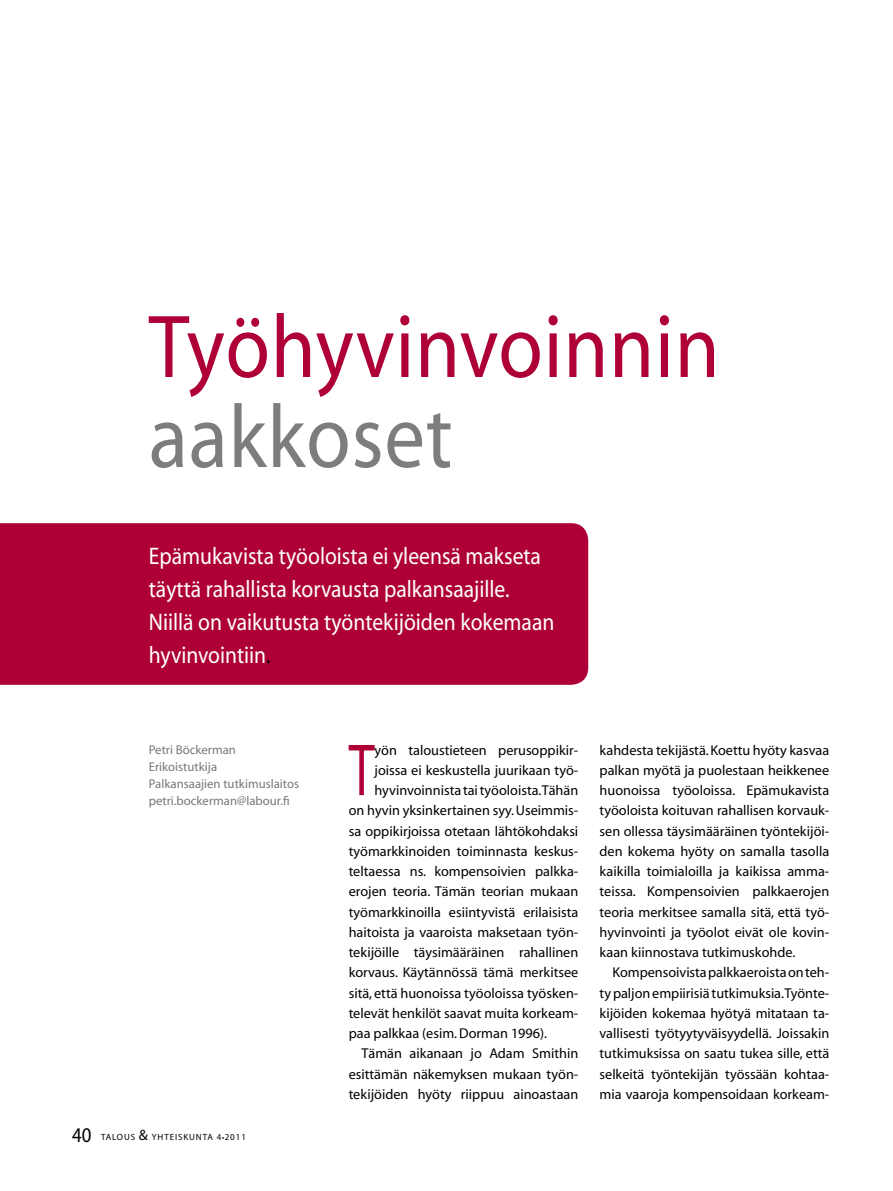
<style>
.page{position:relative;width:893px;height:1191px;background:#fff}
.page>*{position:absolute;margin:0;border:0;box-sizing:border-box;transform-origin:0 0}
.t1{font:90px "Myriad";letter-spacing:.01em;color:#ae0037;scale:.9 1}
.t2{font:90px "Myriad";letter-spacing:.01em;color:#7d7d7e;scale:.9 1}
.t3{font:74.4px "Myriad";color:#ae0037;scale:.7 1}
.t4{font:24px/33px "Myriad";color:#fff;scale:.9 1}
.t5{font:21px "Myriad";color:#000;scale:.9 1}
.t6{font:14.25px/20.2px "Myriad";color:#000;text-align:justify}
.t7{font:12.75px/17.2px "Myriad";color:#77787a}
.t8{font:9px "Myriad";letter-spacing:.1em;color:#000}
.s1{color:#000}
.s2{font-size:15px}
</style>
<div class="page">
<div style="left:0;top:523px;width:588px;height:162px;background:#ae0037"></div>
<h1 class="t1" style="left:149px;top:302px;width:636px">Työhyvinvoinnin</h1>
<h1 class="t2" style="left:149px;top:392px;width:339px">aakkoset</h1>
<h3 class="t4" style="left:149px;top:540px;width:452px">Epämukavista työoloista ei yleensä makseta täyttä rahallista korvausta palkansaajille.<br>Niillä on vaikutusta työntekijöiden kokemaan hyvinvointiin<span class="s1">.</span></h3>
<p class="t7" style="left:149px;top:741px;width:152px">Petri Böckerman<br>Erikoistutkija<br>Palkansaajien tutkimuslaitos petri.bockerman@labour.fi</p>
<h3 class="t5" style="left:72px;top:1124px;width:23px">40</h3>
<p class="t8" style="left:101px;top:1133px;width:146px">TALOUS <span class="s2">&amp;</span> YHTEISKUNTA 4 ●2011</p>
<h2 class="t3" style="left:349px;top:733px;width:38px">T</h2>
<p class="t6" style="left:375px;top:740px;width:205px">yön taloustieteen perusoppikir-</p>
<p class="t6" style="left:375px;top:760px;width:205px">joissa ei keskustella juurikaan työ-</p>
<p class="t6" style="left:375px;top:781px;width:205px">hyvinvoinnista tai työoloista.Tähän</p>
<p class="t6" style="left:349px;top:801px;width:231px">on hyvin yksinkertainen syy. Useimmis-</p>
<p class="t6" style="left:349px;top:821px;width:231px">sa oppikirjoissa otetaan lähtökohdaksi</p>
<p class="t6" style="left:349px;top:841px;width:231px">työmarkkinoiden toiminnasta keskus-</p>
<p class="t6" style="left:349px;top:862px;width:231px">teltaessa ns. kompensoivien palkka-</p>
<p class="t6" style="left:349px;top:882px;width:231px">erojen teoria. Tämän teorian mukaan</p>
<p class="t6" style="left:349px;top:902px;width:231px">työmarkkinoilla esiintyvistä erilaisista</p>
<p class="t6" style="left:349px;top:922px;width:231px">haitoista ja vaaroista maksetaan työn-</p>
<p class="t6" style="left:349px;top:943px;width:231px">tekijöille täysimääräinen rahallinen</p>
<p class="t6" style="left:349px;top:963px;width:231px">korvaus. Käytännössä tämä merkitsee</p>
<p class="t6" style="left:349px;top:983px;width:231px">sitä, että huonoissa työoloissa työsken-</p>
<p class="t6" style="left:349px;top:1003px;width:231px">televät henkilöt saavat muita korkeam-</p>
<p class="t6" style="left:349px;top:1024px;width:200px">paa palkkaa (esim. Dorman 1996).</p>
<p class="t6" style="left:361px;top:1044px;width:218px">Tämän aikanaan jo Adam Smithin</p>
<p class="t6" style="left:349px;top:1064px;width:231px">esittämän näkemyksen mukaan työn-</p>
<p class="t6" style="left:349px;top:1084px;width:231px">tekijöiden hyöty riippuu ainoastaan</p>
<p class="t6" style="left:600px;top:740px;width:231px">kahdesta tekijästä. Koettu hyöty kasvaa palkan myötä ja puolestaan heikkenee huonoissa työoloissa. Epämukavista työoloista koituvan rahallisen korvauk&shy;sen ollessa täysimääräinen työntekijöi&shy;den kokema hyöty on samalla tasolla kaikilla toimialoilla ja kaikissa amma&shy;teissa. Kompensoivien palkkaerojen teoria merkitsee samalla sitä, että työ&shy;hyvinvointi ja työolot eivät ole kovin&shy;kaan kiinnostava tutkimuskohde.</p>
<p class="t6" style="left:600px;top:963px;width:231px;text-indent:13px">Kompensoivista palkkaeroista on teh&shy;ty paljon empiirisiä tutkimuksia.Työnte&shy;kijöiden kokemaa hyötyä mitataan ta&shy;vallisesti työtyytyväisyydellä. Joissakin tutkimuksissa on saatu tukea sille, että selkeitä työntekijän työssään kohtaa&shy;mia vaaroja kompensoidaan korkeam-</p>
</div>
